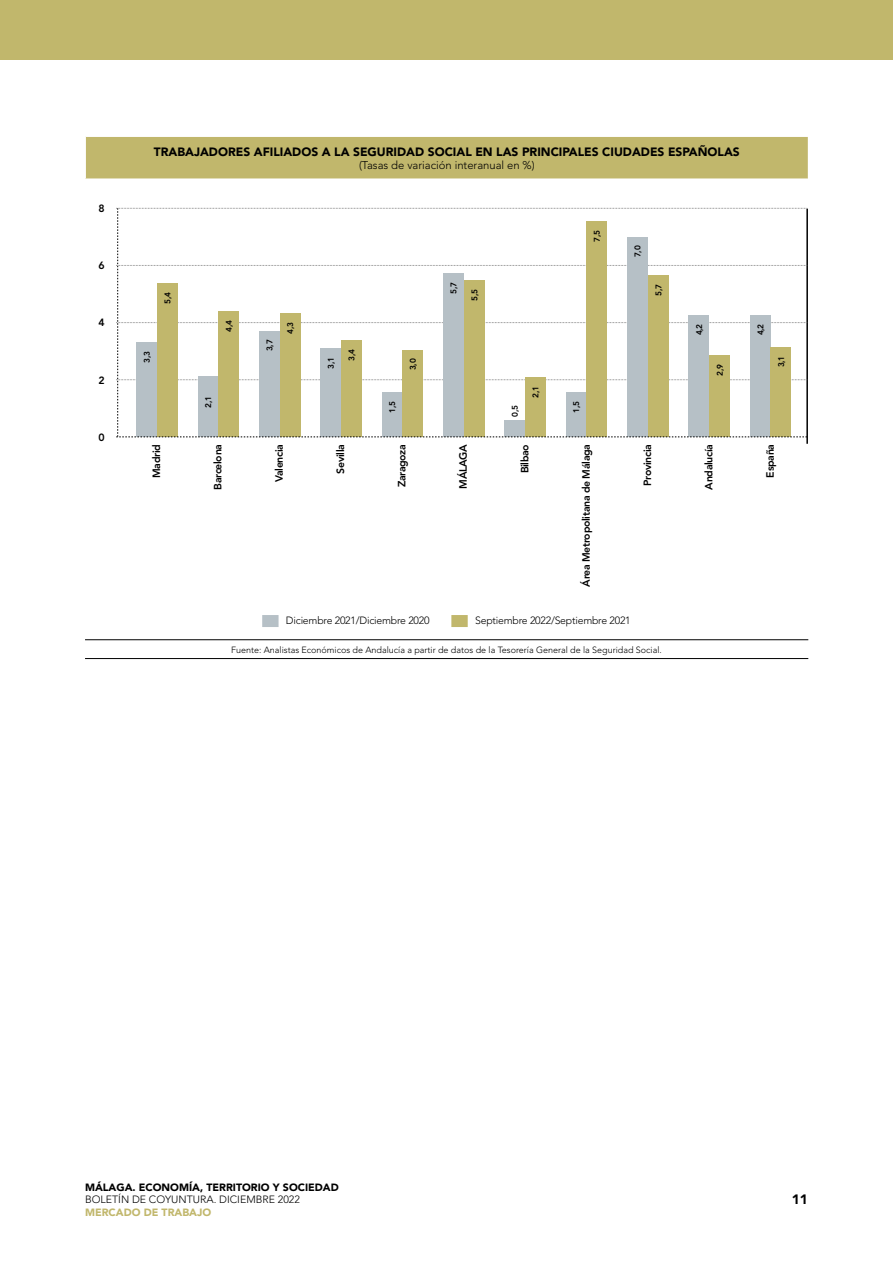
<style>
.page{position:relative;width:893px;height:1263px;background:#fff}
.page>*{position:absolute;margin:0;border:0;box-sizing:border-box;transform-origin:0 0}
.t1{font:900 13.5px "Avenir LT Std";color:#000}
.t2{font:900 12px "Avenir LT Std";color:#000}
.t3{font:300 11.25px "Avenir LT Std";color:#000}
.t4{font:800 10.5px "Avenir LT Std";letter-spacing:-.03em;color:#000}
.t5{font:300 10.5px "Avenir LT Std";letter-spacing:-.02em;color:#000}
.t6{font:900 10.5px "Avenir LT Std";color:#000}
.t7{font:300 10.5px "Avenir LT Std";color:#000}
.t8{font:900 10.5px "Avenir LT Std";color:#c1b76c}
.t9{font:300 9px "Avenir LT Std";color:#000}
.t10{font:800 8.25px "Avenir LT Std";color:#000}
</style>
<div class="page">
<div style="left:0;top:0;width:893px;height:59px;background:#c1b76c"></div>
<div style="left:85px;top:136px;width:723px;height:43px;background:#c1b76c"></div>
<hr style="left:85px;top:136px;width:724px;height:1px;background:#fff">
<hr style="left:85px;top:137px;width:1px;height:42px;background:#fff">
<hr style="left:85px;top:639px;width:723px;height:1px;background:#000">
<hr style="left:85px;top:658px;width:723px;height:1px;background:#000">
<div style="left:262px;top:615px;width:17px;height:12px;background:#b6c0c6"></div>
<div style="left:451px;top:615px;width:17px;height:12px;background:#c1b76c"></div>
<hr style="left:806px;top:209px;width:2px;height:235px;background:#000">
<svg style="left:116px;top:208px;width:691px;height:229px"></svg>
<p class="t4" style="left:99px;top:202px;width:8px">8</p>
<p class="t4" style="left:99px;top:259px;width:8px">6</p>
<p class="t4" style="left:99px;top:316px;width:8px">4</p>
<p class="t4" style="left:99px;top:374px;width:8px">2</p>
<p class="t4" style="left:99px;top:431px;width:8px">0</p>
<p class="t2" style="left:154px;top:144px;width:587px">TRABAJADORES AFILIADOS A LA SEGURIDAD SOCIAL EN LAS PRINCIPALES CIUDADES ESPAÑOLAS</p>
<p class="t3" style="left:359px;top:158px;width:177px">(Tasas de variación interanual en %)</p>
<p class="t10" style="left:163px;top:304px;width:13px;rotate:-90deg">5,4</p>
<p class="t10" style="left:142px;top:363px;width:13px;rotate:-90deg">3,3</p>
<p class="t10" style="left:224px;top:331px;width:13px;rotate:-90deg">4,4</p>
<p class="t10" style="left:203px;top:408px;width:13px;rotate:-90deg">2,1</p>
<p class="t10" style="left:265px;top:351px;width:13px;rotate:-90deg">3,7</p>
<p class="t10" style="left:285px;top:334px;width:13px;rotate:-90deg">4,3</p>
<p class="t10" style="left:326px;top:369px;width:13px;rotate:-90deg">3,1</p>
<p class="t10" style="left:347px;top:361px;width:13px;rotate:-90deg">3,4</p>
<p class="t10" style="left:387px;top:413px;width:13px;rotate:-90deg">1,5</p>
<p class="t10" style="left:408px;top:370px;width:13px;rotate:-90deg">3,0</p>
<p class="t10" style="left:449px;top:294px;width:13px;rotate:-90deg">5,7</p>
<p class="t10" style="left:470px;top:301px;width:13px;rotate:-90deg">5,5</p>
<p class="t10" style="left:510px;top:416px;width:13px;rotate:-90deg">0,5</p>
<p class="t10" style="left:531px;top:398px;width:13px;rotate:-90deg">2,1</p>
<p class="t10" style="left:592px;top:242px;width:13px;rotate:-90deg">7,5</p>
<p class="t10" style="left:633px;top:257px;width:13px;rotate:-90deg">7,0</p>
<p class="t10" style="left:654px;top:296px;width:13px;rotate:-90deg">5,7</p>
<p class="t10" style="left:572px;top:413px;width:13px;rotate:-90deg">1,5</p>
<p class="t10" style="left:694px;top:335px;width:13px;rotate:-90deg">4,2</p>
<p class="t10" style="left:715px;top:375px;width:13px;rotate:-90deg">2,9</p>
<p class="t10" style="left:756px;top:335px;width:13px;rotate:-90deg">4,2</p>
<p class="t10" style="left:776px;top:367px;width:13px;rotate:-90deg">3,1</p>
<p class="t4" style="left:150px;top:478px;width:35px;rotate:-90deg">Madrid</p>
<p class="t4" style="left:212px;top:490px;width:47px;rotate:-90deg">Barcelona</p>
<p class="t4" style="left:273px;top:482px;width:40px;rotate:-90deg">Valencia</p>
<p class="t4" style="left:334px;top:474px;width:31px;rotate:-90deg">Sevilla</p>
<p class="t4" style="left:396px;top:487px;width:45px;rotate:-90deg">Zaragoza</p>
<p class="t4" style="left:457px;top:489px;width:46px;rotate:-90deg">MÁLAGA</p>
<p class="t4" style="left:518px;top:473px;width:31px;rotate:-90deg">Bilbao</p>
<p class="t4" style="left:580px;top:587px;width:144px;rotate:-90deg">Área Metropolitana de Málaga</p>
<p class="t4" style="left:641px;top:486px;width:43px;rotate:-90deg">Provincia</p>
<p class="t4" style="left:703px;top:490px;width:47px;rotate:-90deg">Andalucía</p>
<p class="t4" style="left:764px;top:477px;width:35px;rotate:-90deg">España</p>
<p class="t5" style="left:286px;top:615px;width:145px">Diciembre 2021/Diciembre 2020</p>
<p class="t5" style="left:475px;top:615px;width:157px">Septiembre 2022/Septiembre 2021</p>
<p class="t9" style="left:231px;top:644px;width:432px">Fuente: Analistas Económicos de Andalucía a partir de datos de la Tesorería General de la Seguridad Social.</p>
<p class="t6" style="left:85px;top:1180px;width:255px">MÁLAGA. ECONOMÍA, TERRITORIO Y SOCIEDAD</p>
<p class="t7" style="left:85px;top:1193px;width:216px">BOLETÍN DE COYUNTURA. DICIEMBRE 2022</p>
<p class="t8" style="left:85px;top:1206px;width:128px">MERCADO DE TRABAJO</p>
<p class="t1" style="left:792px;top:1191px;width:18px">11</p>
</div>
